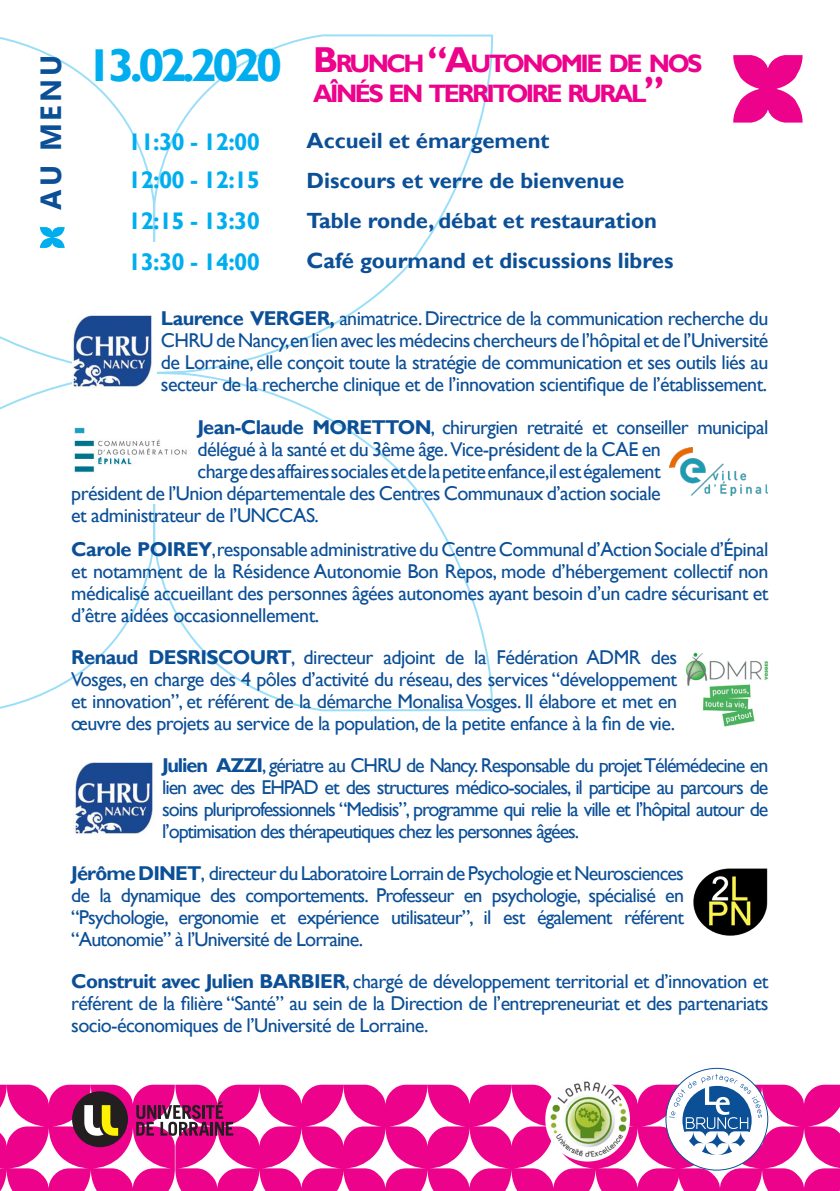
<style>
.page{position:relative;width:840px;height:1191px;background:#fff}
.page>*{position:absolute;margin:0;border:0;box-sizing:border-box;transform-origin:0 0}
.t1{font:700 46px "Gill Sans";letter-spacing:-.1em;color:#00aeef;scale:1.05 1}
.t2{font:700 29.2px "Gadugi";letter-spacing:.1em;color:#0b4f97}
.t3{font:700 25.2px/30px "Gill Sans";letter-spacing:-.1em;color:#ed028c}
.t4{font:700 24px "Gill Sans";letter-spacing:-.03em;color:#00aeef}
.t5{font:700 22px "Gill Sans";color:#0b4f97}
.t6{font:20px/22px "Gill Sans";letter-spacing:-.03em;color:#0b4f97;text-align:justify}
.s1{font-size:36px}
.s2{font-weight:700}
</style>
<div class="page">
<svg style="left:0;top:34px;width:494px;height:678px"></svg>
<svg style="left:40px;top:227px;width:25px;height:21px"></svg>
<svg style="left:733px;top:55px;width:70px;height:68px"></svg>
<svg style="left:233px;top:1084px;width:435px;height:107px;fill:#ed028c"></svg>
<svg style="left:0;top:1084px;width:233px;height:107px"></svg>
<img style="left:545px;top:1077px;width:84px;height:84px;border-radius:42px">
<svg style="left:668px;top:1073px;width:171px;height:118px"></svg>
<img style="left:669px;top:447px;width:97px;height:49px">
<img style="left:71px;top:425px;width:118px;height:49px">
<img style="left:73px;top:316px;width:80px;height:71px">
<img style="left:685px;top:652px;width:83px;height:75px">
<img style="left:74px;top:763px;width:80px;height:71px">
<img style="left:693px;top:868px;width:75px;height:68px">
<p class="t2" style="left:33px;top:210px;width:156px;rotate:-90deg">AU MENU</p>
<p class="t1" style="left:86px;top:38px;width:188px">13.02.2020</p>
<p class="t3" style="left:313px;top:49px;width:391px"><span class="s1">B</span>RUNCH <span class="s1">“A</span>UTONOMIE DE NOS<br>AÎNÉS EN TERRITOIRE RURAL<span class="s1">”</span></p>
<p class="t4" style="left:128px;top:127px;width:133px">11:30 - 12:00</p>
<p class="t4" style="left:128px;top:166px;width:133px">12:00 - 12:15</p>
<p class="t4" style="left:128px;top:207px;width:133px">12:15 - 13:30</p>
<p class="t4" style="left:128px;top:247px;width:133px">13:30 - 14:00</p>
<p class="t5" style="left:306px;top:127px;width:244px">Accueil et émargement</p>
<p class="t5" style="left:306px;top:167px;width:319px">Discours et verre de bienvenue</p>
<p class="t5" style="left:306px;top:207px;width:352px">Table ronde, débat et restauration</p>
<p class="t5" style="left:306px;top:247px;width:368px">Café gourmand et discussions libres</p>
<p class="t6" style="left:161px;top:308px;width:608px"><span class="s2">Laurence VERGER,</span> animatrice. Directrice de la communication recherche du CHRU de Nancy,en lien avec les médecins chercheurs de l’hôpital et de l’Université de Lorraine, elle conçoit toute la stratégie de communication et ses outils liés au secteur de la recherche clinique et de l’innovation scientifique de l’établissement.</p>
<p class="t6" style="left:197px;top:416px;width:572px"><span class="s2">Jean-Claude MORETTON</span>, chirurgien retraité et conseiller municipal</p>
<p class="t6" style="left:197px;top:438px;width:464px">délégué à la santé et du 3ême âge. Vice-président de la CAE en</p>
<p class="t6" style="left:197px;top:460px;width:464px">charge des affaires sociales et de la petite enfance,il est également</p>
<p class="t6" style="left:71px;top:482px;width:590px">président de l’Union départementale des Centres Communaux d’action sociale</p>
<p class="t6" style="left:71px;top:504px;width:249px">et administrateur de l’UNCCAS.</p>
<p class="t6" style="left:71px;top:538px;width:698px"><span class="s2">Carole POIREY</span>,responsable administrative du Centre Communal d’Action Sociale d’Épinal et notamment de la Résidence Autonomie Bon Repos, mode d’hébergement collectif non médicalisé accueillant des personnes âgées autonomes ayant besoin d’un cadre sécurisant et d’être aidées occasionnellement.</p>
<p class="t6" style="left:71px;top:646px;width:607px"><span class="s2">Renaud DESRISCOURT</span>, directeur adjoint de la Fédération ADMR des Vosges, en charge des 4 pôles d’activité du réseau, des services “développement et innovation”, et référent de la démarche Monalisa Vosges. Il élabore et met en œuvre des projets au service de la population, de la petite enfance à la fin de vie.</p>
<p class="t6" style="left:162px;top:754px;width:607px"><span class="s2">Julien AZZI</span>, gériatre au CHRU de Nancy. Responsable du projet Télémédecine en lien avec des EHPAD et des structures médico-sociales, il participe au parcours de soins pluriprofessionnels “Medisis”, programme qui relie la ville et l’hôpital autour de l’optimisation des thérapeutiques chez les personnes âgées.</p>
<p class="t6" style="left:71px;top:862px;width:614px"><span class="s2">Jérôme DINET</span>, directeur du Laboratoire Lorrain de Psychologie et Neurosciences de la dynamique des comportements. Professeur en psychologie, spécialisé en “Psychologie, ergonomie et expérience utilisateur”, il est également référent “Autonomie” à l’Université de Lorraine.</p>
<p class="t6" style="left:71px;top:970px;width:698px"><span class="s2">Construit avec Julien BARBIER</span>, chargé de développement territorial et d’innovation et référent de la filière “Santé” au sein de la Direction de l’entrepreneuriat et des partenariats socio-économiques de l’Université de Lorraine.</p>
</div>
